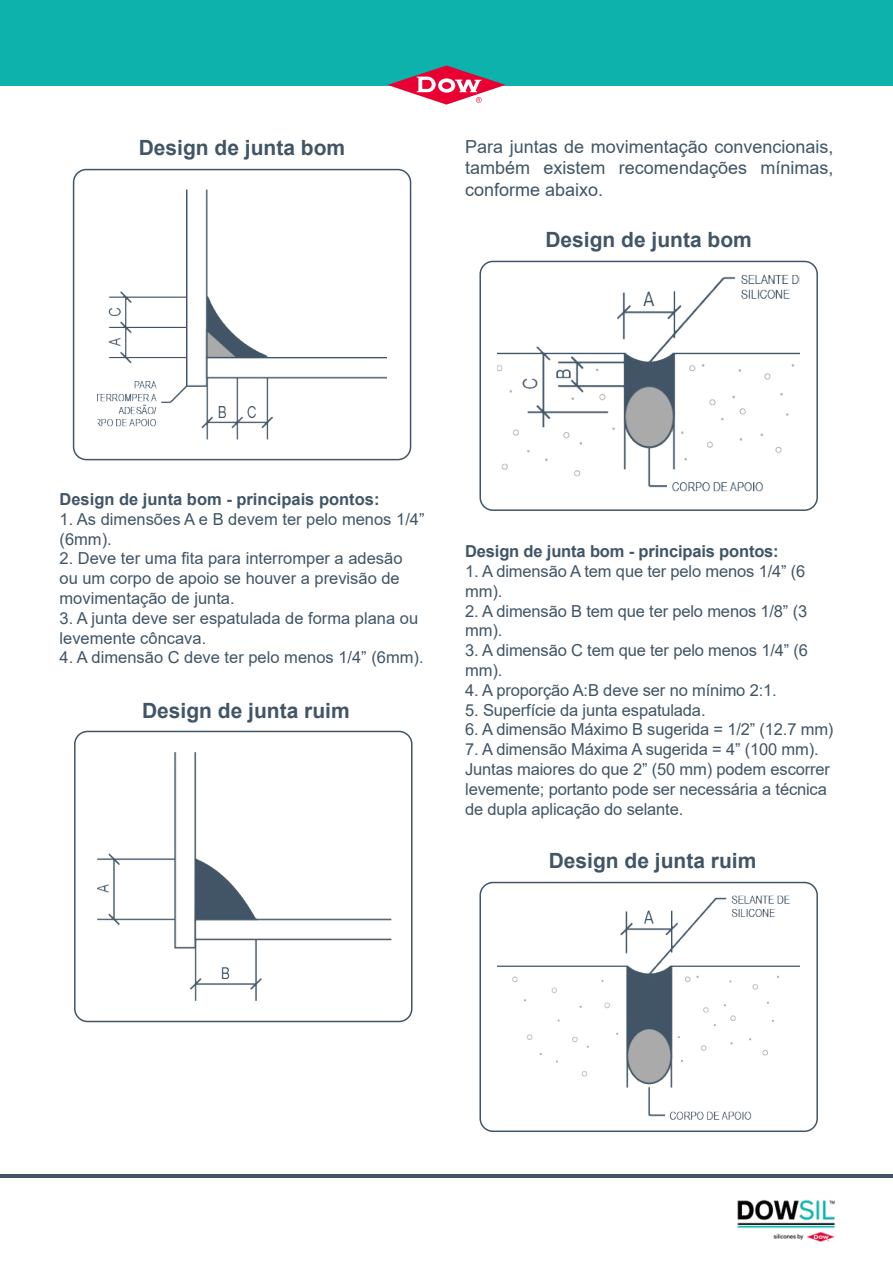
<style>
.page{position:relative;width:893px;height:1263px;background:#fff}
.page>*{position:absolute;margin:0;border:0;box-sizing:border-box;transform-origin:0 0}
.t1{font:700 21px "Arial";color:#415566}
.t2{font:18px/21.6px "Arial";color:#415566;text-align:justify}
.t3{font:16.5px/19.8px "Arial";letter-spacing:-.01em;color:#415566}
.t4{font:700 16.5px "Arial";letter-spacing:-.005em;color:#415566}
</style>
<div class="page">
<img style="left:737px;top:1199px;width:98px;height:43px">
<hr style="left:0;top:1174px;width:893px;height:4px;background:#425566">
<div style="left:0;top:0;width:893px;height:85px;background:#0db2ad"></div>
<svg style="left:387px;top:65px;width:119px;height:40px"></svg>
<img style="left:97px;top:190px;width:290px;height:249px">
<img style="left:97px;top:752px;width:295px;height:249px">
<div style="left:73px;top:169px;width:338px;height:291px;border:2px solid #415566;border-radius:13px"></div>
<div style="left:479px;top:261px;width:339px;height:250px;border:2px solid #415566;border-radius:13px"></div>
<div style="left:479px;top:882px;width:339px;height:250px;border:2px solid #415566;border-radius:13px"></div>
<div style="left:74px;top:731px;width:338px;height:291px;border:2px solid #415566;border-radius:13px"></div>
<img style="left:498px;top:275px;width:301px;height:217px">
<img style="left:498px;top:895px;width:301px;height:225px">
<p class="t1" style="left:139px;top:133px;width:208px">Design de junta bom</p>
<p class="t2" style="left:465px;top:136px;width:370px">Para juntas de movimentação convencionais, também existem recomendações mínimas, conforme abaixo.</p>
<p class="t1" style="left:545px;top:225px;width:208px">Design de junta bom</p>
<p class="t4" style="left:60px;top:487px;width:321px">Design de junta bom - principais pontos:</p>
<p class="t3" style="left:60px;top:509px;width:367px">1. As dimensões A e B devem ter pelo menos 1/4” (6mm).</p>
<p class="t3" style="left:60px;top:548px;width:344px">2. Deve ter uma fita para interromper a adesão ou um corpo de apoio se houver a previsão de movimentação de junta.</p>
<p class="t3" style="left:60px;top:608px;width:360px">3. A junta deve ser espatulada de forma plana ou levemente côncava.</p>
<p class="t3" style="left:60px;top:647px;width:366px">4. A dimensão C deve ter pelo menos 1/4” (6mm).</p>
<p class="t1" style="left:142px;top:696px;width:209px">Design de junta ruim</p>
<p class="t4" style="left:465px;top:540px;width:315px">Design de junta bom - principais pontos:</p>
<p class="t3" style="left:465px;top:561px;width:342px">1. A dimensão A tem que ter pelo menos 1/4” (6 mm).</p>
<p class="t3" style="left:465px;top:601px;width:344px">2. A dimensão B tem que ter pelo menos 1/8” (3 mm).</p>
<p class="t3" style="left:465px;top:640px;width:344px">3. A dimensão C tem que ter pelo menos 1/4” (6 mm).</p>
<p class="t3" style="left:465px;top:680px;width:313px">4. A proporção A:B deve ser no mínimo 2:1.</p>
<p class="t3" style="left:465px;top:700px;width:242px">5. Superfície da junta espatulada.</p>
<p class="t3" style="left:465px;top:720px;width:370px">6. A dimensão Máximo B sugerida = 1/2” (12.7 mm)</p>
<p class="t3" style="left:465px;top:739px;width:366px">7. A dimensão Máxima A sugerida = 4” (100 mm).<br>Juntas maiores do que 2” (50 mm) podem escorrer levemente; portanto pode ser necessária a técnica de dupla aplicação do selante.</p>
<p class="t1" style="left:549px;top:846px;width:209px">Design de junta ruim</p>
</div>
